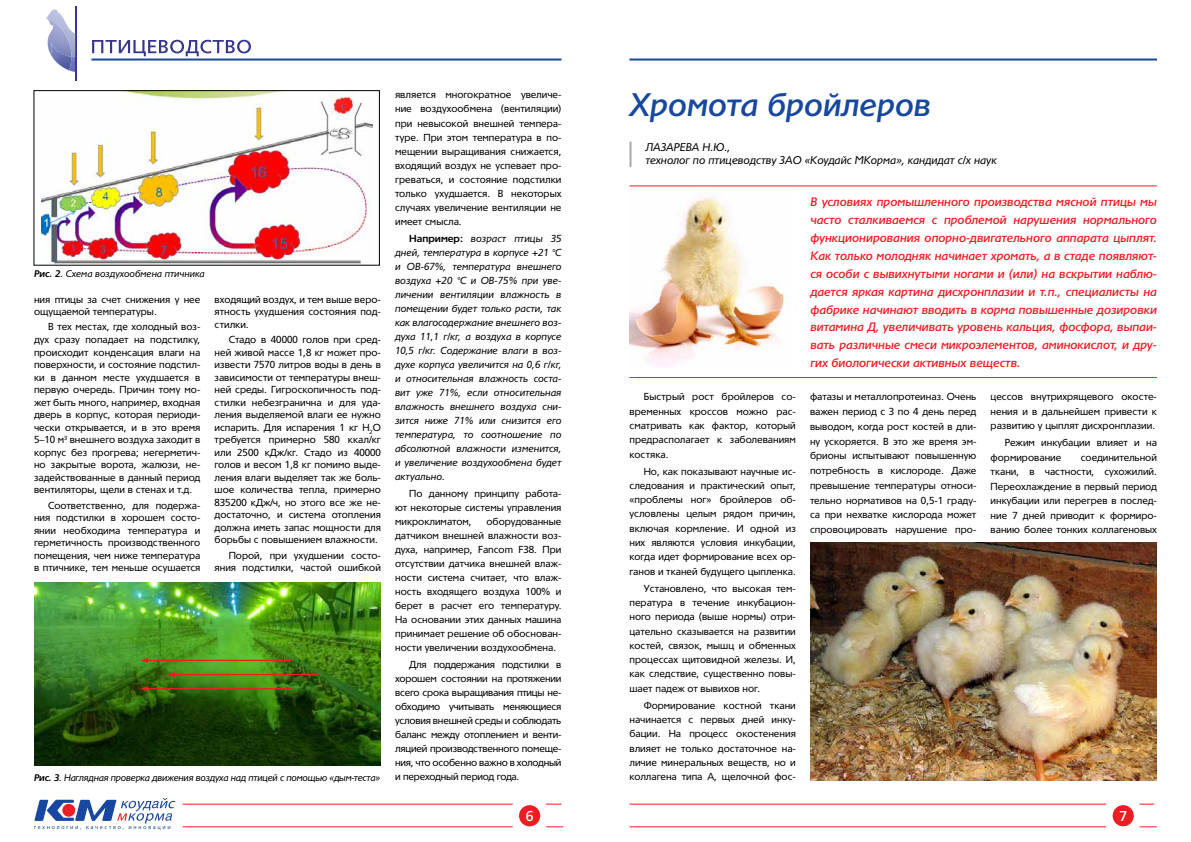
<style>
.page{position:relative;width:1191px;height:842px;background:#fff}
.page>*{position:absolute;margin:0;border:0;box-sizing:border-box;transform-origin:0 0}
.t1{font:italic 32px "Tornado Medium C";color:#17479e}
.t2{font:14px "Tornado Medium C";color:#fff}
.t3{font:italic 12px/17.9px "Tornado Medium C";color:#ed1d24;text-align:justify}
.t4{font:italic 11px/12.7px "Tornado C";color:#000}
.t5{font:10px/12.5px "Tornado C";color:#000;text-align:justify}
.t6{font:italic 10px/14px "Tornado C";color:#000;text-align:justify}
.t7{font:italic 9.5px "Tornado C";letter-spacing:-.02em;color:#000}
.t8{font:italic 9.5px "Tornado C";color:#000}
.s1{font-weight:700}
.s2{font-weight:700;font-style:normal}
.s3{font-family:"Myriad Pro"}
</style>
<div class="page">
<hr style="left:183px;top:804px;width:378px;height:1px;background:#ed1d24">
<hr style="left:183px;top:826px;width:380px;height:1px;background:#ed1d24">
<div style="left:513px;top:797px;width:33px;height:37px;background:#fff"></div>
<svg style="left:34px;top:798px;width:141px;height:32px"></svg>
<div style="left:519px;top:805px;width:21px;height:21px;background:#ed1d24;border-radius:50%"></div>
<hr style="left:629px;top:804px;width:525px;height:1px;background:#ed1d24">
<hr style="left:629px;top:826px;width:528px;height:1px;background:#ed1d24">
<div style="left:1106px;top:797px;width:33px;height:37px;background:#fff"></div>
<div style="left:1112px;top:805px;width:21px;height:21px;background:#ed1d24;border-radius:50%"></div>
<hr style="left:75px;top:6px;width:2px;height:75px;background:#37368c">
<svg style="left:92px;top:40px;width:159px;height:16px"></svg>
<svg style="left:46px;top:10px;width:30px;height:62px"></svg>
<img style="left:51px;top:43px;width:20px;height:27px">
<hr style="left:91px;top:59px;width:470px;height:2px;background:#17479e">
<hr style="left:629px;top:59px;width:528px;height:2px;background:#17479e">
<img style="left:42px;top:92px;width:330px;height:171px">
<div style="left:34px;top:90px;width:346px;height:175px;border:1px solid #000"></div>
<img style="left:34px;top:583px;width:347px;height:182px">
<hr style="left:146px;top:688px;width:145px;height:1px;background:#ed1d24">
<svg style="left:140px;top:686px;width:9px;height:6px"></svg>
<hr style="left:173px;top:674px;width:145px;height:1px;background:#ed1d24">
<svg style="left:167px;top:671px;width:9px;height:7px"></svg>
<hr style="left:146px;top:660px;width:145px;height:1px;background:#ed1d24">
<svg style="left:140px;top:657px;width:9px;height:6px"></svg>
<hr style="left:629px;top:185px;width:528px;height:1px;background:#ed1d24">
<hr style="left:629px;top:377px;width:528px;height:1px;background:#ed1d24">
<hr style="left:629px;top:142px;width:2px;height:25px;background:#a7a9ac">
<img style="left:629px;top:198px;width:157px;height:169px">
<img style="left:810px;top:543px;width:347px;height:237px">
<p class="t8" style="left:34px;top:268px;width:172px"><span class="s1">Рис. 2</span>. Схема воздухообмена птичника</p>
<p class="t5" style="left:34px;top:293px;width:168px">ния птицы за счет снижения у нее ощущаемой температуры.</p>
<p class="t5" style="left:34px;top:321px;width:168px;text-indent:14px">В тех местах, где холодный воз&shy;дух сразу попадает на подстилку, происходит конденсация влаги на поверхности, и состояние подстил&shy;ки в данном месте ухудшается в первую очередь. Причин тому мо&shy;жет быть много, например, входная дверь в корпус, которая периоди&shy;чески открывается, и в это время 5–10 м<sup>3</sup> внешнего воздуха заходит в корпус без прогрева; негерметич&shy;но закрытые ворота, жалюзи, не&shy;задействованные в данный период вентиляторы, щели в стенах и т.д.</p>
<p class="t5" style="left:34px;top:499px;width:168px;text-indent:14px">Соответственно, для подержа&shy;ния подстилки в хорошем состо&shy;янии необходима температура и герметичность производственного помещения, чем ниже температура в птичнике, тем меньше осушается</p>
<p class="t5" style="left:214px;top:293px;width:168px">входящий воздух, и тем выше веро&shy;ятность ухудшения состояния под&shy;стилки.</p>
<p class="t5" style="left:214px;top:333px;width:168px;text-indent:14px">Стадо в 40000 голов при сред&shy;ней живой массе 1,8 кг может про&shy;извести 7570 литров воды в день в зависимости от температуры внеш&shy;ней среды. Гигроскопичность под&shy;стилки небезгранична и для уда&shy;ления выделяемой влаги ее нужно испарить. Для испарения 1 кг H<sub>2</sub>O требуется примерно 580 ккал/кг или 2500 кДж/кг. Стадо из 40000 голов и весом 1,8 кг помимо выде&shy;ления влаги выделяет так же боль&shy;шое количества тепла, примерно 835200 кДж/ч, но этого все же не&shy;достаточно, и система отопления должна иметь запас мощности для борьбы с повышением влажности.</p>
<p class="t5" style="left:214px;top:549px;width:168px;text-align:right">Порой, при ухудшении состо&shy;яния подстилки, частой ошибкой</p>
<p class="t7" style="left:34px;top:772px;width:347px"><span class="s1">Рис. 3</span>. Наглядная проверка движения воздуха над птицей с помощью «дым-теста»</p>
<p class="t5" style="left:395px;top:88px;width:168px;line-height:14px">является многократное увеличе&shy;ние воздухообмена (вентиляции) при невысокой внешней темпера&shy;туре. При этом температура в по&shy;мещении выращивания снижается, входящий воздух не успевает про&shy;греваться, и состояние подстилки только ухудшается. В некоторых случаях увеличение вентиляции не имеет смысла.</p>
<p class="t6" style="left:395px;top:231px;width:168px;text-indent:14px"><span class="s2">Например:</span> возраст птицы 35 дней, температура в корпусе +21 <span class="s3">°</span>С и ОВ-67%, температура внешнего воздуха +20 <span class="s3">°</span>С и ОВ-75% при уве&shy;личении вентиляции влажность в помещении будет только расти, так как влагосодержание внешнего воз&shy;духа 11,1 г/кг, а воздуха в корпусе 10,5 г/кг. Содержание влаги в воз&shy;духе корпуса увеличится на 0,6 г/кг, и относительная влажность соста&shy;вит уже 71%, если относительная влажность внешнего воздуха сни&shy;зится ниже 71% или снизится его температура, то соотношение по абсолютной влажности изменится, и увеличение воздухообмена будет актуально.</p>
<p class="t5" style="left:395px;top:486px;width:168px;line-height:14px;text-indent:14px">По данному принципу работа&shy;ют некоторые системы управления микроклиматом,</p>
<p class="t5" style="left:395px;top:514px;width:168px;line-height:14px;text-indent:91px">оборудованные датчиком внешней влажности воз&shy;духа, например, Fancom F38. При отсутствии датчика внешней влаж&shy;ности система считает, что влаж&shy;ность входящего воздуха 100% и берет в расчет его температуру.<br>На основании этих данных машина принимает решение об обоснован&shy;ности увеличении воздухообмена.</p>
<p class="t5" style="left:395px;top:657px;width:168px;line-height:14px;text-indent:14px">Для поддержания подстилки в хорошем состоянии на протяжении всего срока выращивания птицы не&shy;обходимо учитывать меняющиеся условия внешней среды и соблюдать баланс между отоплением и венти&shy;ляцией производственного помеще&shy;ния, что особенно важно в холодный и переходный период года.</p>
<h1 class="t1" style="left:629px;top:87px;width:303px">Хромота бройлеров</h1>
<p class="t4" style="left:645px;top:141px;width:353px">Лазарева Н.Ю.,<br>технолог по птицеводству ЗАО «Коудайс МКорма», кандидат с/х наук</p>
<p class="t5" style="left:629px;top:390px;width:168px;line-height:14.3px;text-indent:14px">Быстрый рост бройлеров со&shy;временных кроссов можно рас&shy;сматривать как фактор, который предрасполагает к заболеваниям костяка.</p>
<p class="t5" style="left:629px;top:464px;width:168px;line-height:14.3px;text-indent:14px">Но, как показывают научные ис&shy;следования и практический опыт, «проблемы ног» бройлеров об&shy;условлены целым рядом причин, включая кормление. И одной из них являются условия инкубации, когда идет формирование всех ор&shy;ганов и тканей будущего цыпленка.</p>
<p class="t5" style="left:629px;top:581px;width:168px;line-height:14.3px;text-indent:14px">Установлено, что высокая тем&shy;пература в течение инкубацион&shy;ного периода (выше нормы) отри&shy;цательно сказывается на развитии костей, связок, мышц и обменных процессах щитовидной железы. И, как следствие, существенно повы&shy;шает падеж от вывихов ног.</p>
<p class="t5" style="left:629px;top:698px;width:168px;line-height:14.3px;text-indent:14px">Формирование костной ткани начинается с первых дней инку&shy;бации. На процесс окостенения влияет не только достаточное на&shy;личие минеральных веществ, но и коллагена типа А, щелочной фос-</p>
<p class="t3" style="left:810px;top:193px;width:348px">В условиях промышленного производства мясной птицы мы часто сталкиваемся с проблемой нарушения нормального функционирования опорно-двигательного аппарата цыплят.<br>Как только молодняк начинает хромать, а в стаде появляют&shy;ся особи с вывихнутыми ногами и (или) на вскрытии наблю&shy;дается яркая картина дисхронплазии и т.п., специалисты на фабрике начинают вводить в корма повышенные дозировки витамина Д, увеличивать уровень кальция, фосфора, выпаи&shy;вать различные смеси микроэлементов, аминокислот, и дру&shy;гих биологически активных веществ.</p>
<p class="t5" style="left:810px;top:390px;width:168px;line-height:14.7px">фатазы и металлопротеиназ. Очень важен период с 3 по 4 день перед выводом, когда рост костей в дли&shy;ну ускоряется. В это же время эм&shy;брионы испытывают повышенную потребность в кислороде. Даже превышение температуры относи&shy;тельно нормативов на 0,5-1 граду&shy;са при нехватке кислорода может спровоцировать нарушение про-</p>
<p class="t5" style="left:990px;top:390px;width:168px;line-height:14.4px">цессов внутрихрящевого окосте&shy;нения и в дальнейшем привести к развитию у цыплят дисхронплазии.</p>
<p class="t5" style="left:990px;top:436px;width:168px;line-height:14.4px;text-indent:14px">Режим инкубации влияет и на формирование</p>
<p class="t5" style="left:990px;top:450px;width:168px;line-height:14.4px;text-indent:90px">соединительной ткани, в частности, сухожилий.<br>Переохлаждение в первый период инкубации или перегрев в послед&shy;ние 7 дней приводит к формиро&shy;ванию более тонких коллагеновых</p>
<h2 class="t2" style="left:526px;top:809px;width:9px">6</h2>
<h2 class="t2" style="left:1119px;top:809px;width:9px">7</h2>
</div>
